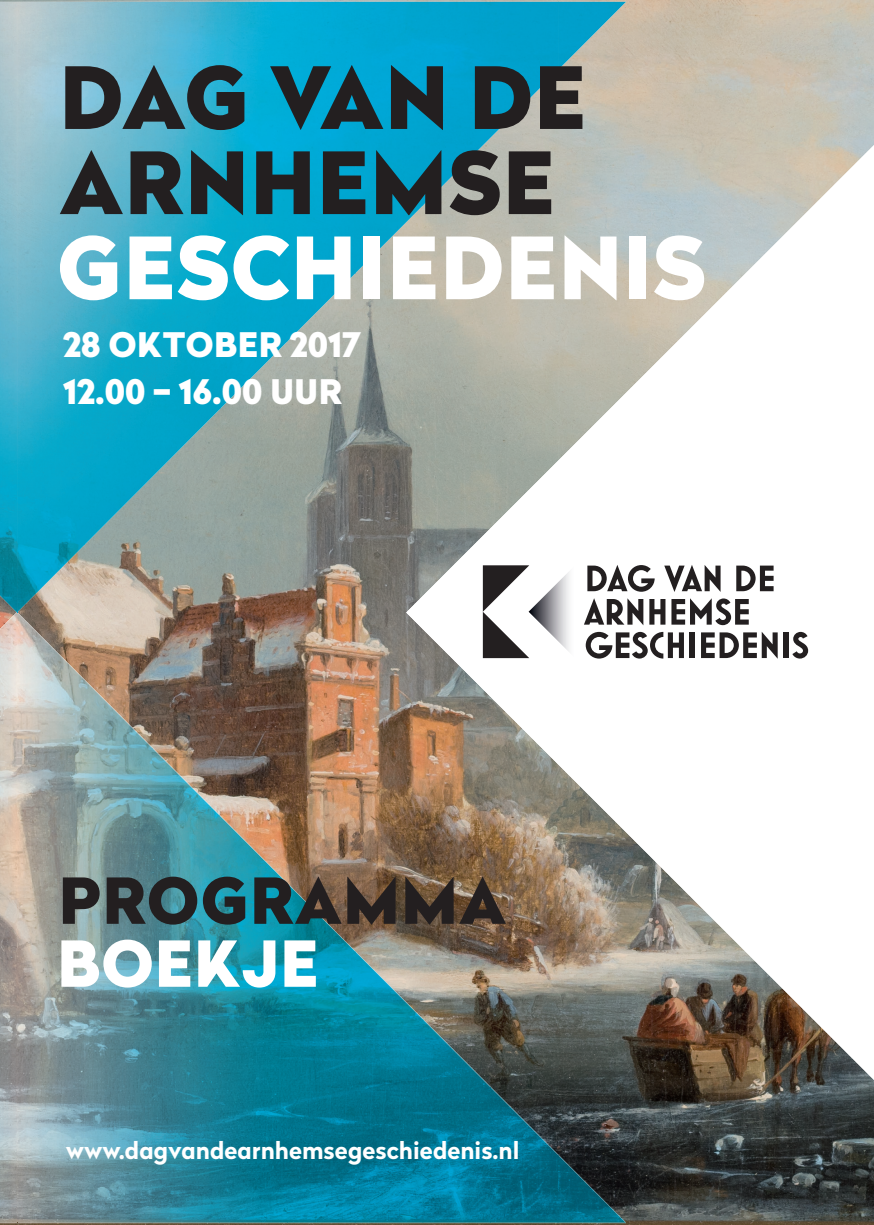
<style>
.page{position:relative;width:874px;height:1225px;background:#fff}
.page>*{position:absolute;margin:0;border:0;box-sizing:border-box;transform-origin:0 0}
.t1{font:900 85.2px/85.2px "Radikal";letter-spacing:.02em;color:#231f20}
.t2{font:900 85.2px "Radikal";letter-spacing:.02em;color:#fff}
.t3{font:900 63px "Radikal";letter-spacing:.02em;color:#231f20}
.t4{font:900 63px "Radikal";letter-spacing:.02em;color:#fff}
.t5{font:900 33.8px/47.4px "Radikal";letter-spacing:.005em;color:#fff}
.t6{font:700 23.8px "Radikal";color:#fff}
</style>
<div class="page">
<img style="left:0;top:0;width:873px;height:1225px">
<img style="left:85px;top:612px;width:67px;height:67px">
<img style="left:558px;top:1154px;width:67px;height:68px">
<img style="left:17px;top:2px;width:338px;height:339px">
<img style="left:354px;top:2px;width:204px;height:203px">
<img style="left:557px;top:2px;width:68px;height:68px">
<img style="left:354px;top:205px;width:52px;height:68px">
<img style="left:17px;top:340px;width:203px;height:205px">
<img style="left:219px;top:340px;width:69px;height:69px">
<img style="left:17px;top:544px;width:68px;height:678px">
<img style="left:18px;top:1222px;width:607px;height:1px">
<img style="left:84px;top:679px;width:68px;height:543px">
<img style="left:152px;top:747px;width:68px;height:475px">
<img style="left:219px;top:815px;width:68px;height:407px">
<img style="left:287px;top:883px;width:68px;height:339px">
<img style="left:354px;top:951px;width:68px;height:271px">
<img style="left:422px;top:1080px;width:68px;height:142px">
<img style="left:489px;top:1086px;width:69px;height:136px">
<img style="left:0;top:2px;width:17px;height:610px">
<svg style="left:0;top:1222px;width:18px;height:1px"></svg>
<img style="left:0;top:612px;width:17px;height:610px">
<svg style="left:406px;top:145px;width:467px;height:935px"></svg>
<svg style="left:587px;top:565px;width:67px;height:27px"></svg>
<svg style="left:664px;top:565px;width:56px;height:27px"></svg>
<svg style="left:736px;top:565px;width:37px;height:26px"></svg>
<svg style="left:583px;top:598px;width:60px;height:27px"></svg>
<svg style="left:649px;top:599px;width:16px;height:25px"></svg>
<svg style="left:671px;top:598px;width:77px;height:27px"></svg>
<svg style="left:585px;top:632px;width:98px;height:26px"></svg>
<div style="left:689px;top:632px;width:5px;height:26px;background:#231f20"></div>
<svg style="left:700px;top:631px;width:77px;height:28px"></svg>
<div style="left:783px;top:632px;width:5px;height:26px;background:#231f20"></div>
<svg style="left:792px;top:632px;width:15px;height:26px"></svg>
<svg style="left:482px;top:565px;width:46px;height:93px"></svg>
<img style="left:528px;top:565px;width:46px;height:93px">
<h1 class="t1" style="left:60px;top:54px;width:527px">DAG VAN DE<br>ARNHEMSE</h1>
<h1 class="t2" style="left:58px;top:204px;width:649px">GESCHIEDENIS</h1>
<h3 class="t5" style="left:63px;top:320px;width:299px">28 OKTOBER 2017<br>12.00 – 16.00 UUR</h3>
<h2 class="t3" style="left:59px;top:853px;width:448px">PROGRAMMA</h2>
<h2 class="t4" style="left:57px;top:916px;width:262px">BOEKJE</h2>
<p class="t6" style="left:66px;top:1133px;width:455px">www.dagvandearnhemsegeschiedenis.nl</p>
</div>
